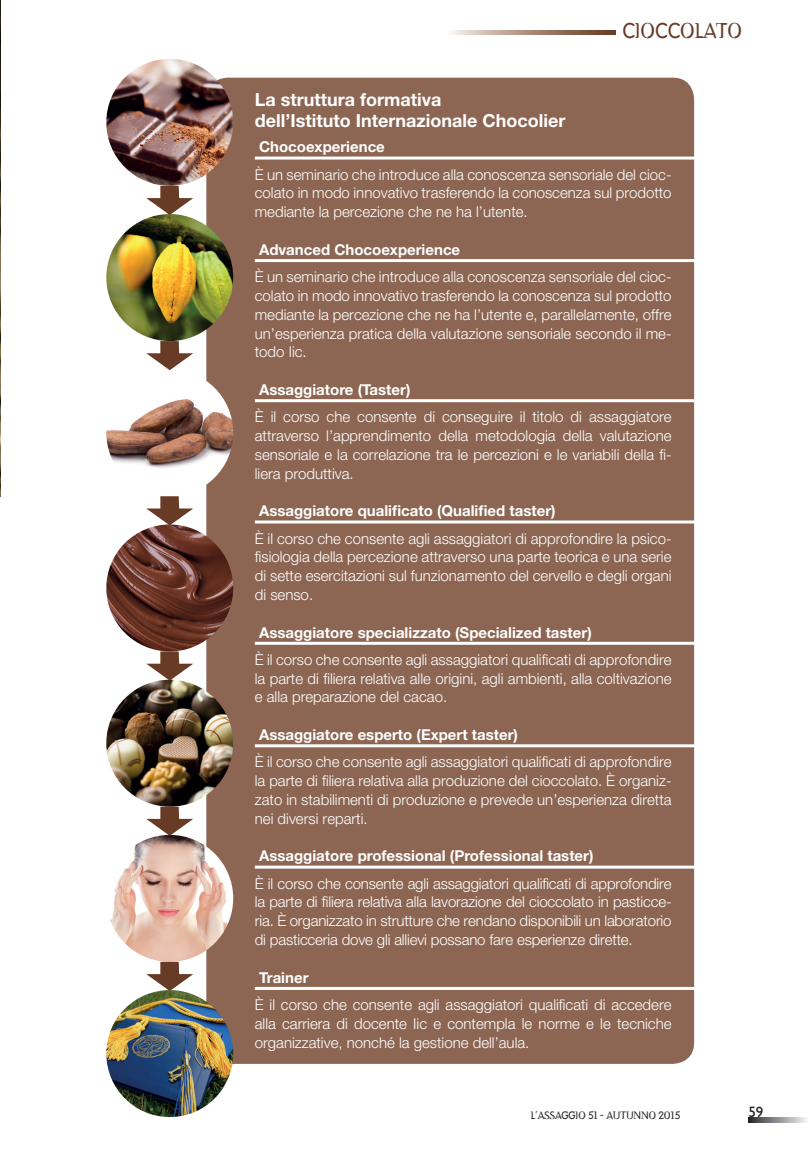
<style>
.page{position:relative;width:808px;height:1149px;background:#fff}
.page>*{position:absolute;margin:0;border:0;box-sizing:border-box;transform-origin:0 0}
.Normale{font:21px "Dead History Roman";color:#673b25}
.Corpo{font:700 18px "Helvetica Neue";color:#fff}
.Corpo-2{font:300 15px/18.8px "Helvetica Neue";color:#fff;text-align:justify}
.chocc{font:700 15px "Helvetica Neue";color:#fff}
.Normale-2{font:15px "Gill Sans";color:#231f20}
.Normale-3{font:10.5px "Dead History Roman";color:#231f20}
</style>
<div class="page">
<svg style="left:748px;top:1117px;width:58px;height:4px"></svg>
<svg style="left:452px;top:30px;width:164px;height:4px"></svg>
<img style="left:0;top:0;width:1px;height:496px">
<div style="left:206px;top:78px;width:488px;height:985px;background:#8c6653;border-radius:21px"></div>
<hr style="left:255px;top:156px;width:455px;height:3px;background:#fff">
<hr style="left:255px;top:259px;width:455px;height:3px;background:#fff">
<hr style="left:255px;top:399px;width:455px;height:3px;background:#fff">
<hr style="left:255px;top:520px;width:455px;height:3px;background:#fff">
<hr style="left:255px;top:641px;width:455px;height:3px;background:#fff">
<hr style="left:255px;top:744px;width:455px;height:3px;background:#fff">
<hr style="left:255px;top:865px;width:455px;height:3px;background:#fff">
<hr style="left:255px;top:986px;width:455px;height:3px;background:#fff">
<img style="left:106px;top:59px;width:127px;height:127px;border-radius:63px">
<img style="left:106px;top:214px;width:127px;height:127px;border-radius:63px">
<img style="left:106px;top:369px;width:127px;height:127px;border-radius:63px">
<img style="left:106px;top:524px;width:127px;height:127px;border-radius:63px">
<img style="left:106px;top:679px;width:127px;height:127px;border-radius:63px">
<img style="left:106px;top:834px;width:127px;height:127px;border-radius:63px">
<img style="left:106px;top:989px;width:127px;height:127px;border-radius:63px">
<svg style="left:146px;top:961px;width:47px;height:29px"></svg>
<svg style="left:146px;top:806px;width:47px;height:29px"></svg>
<svg style="left:146px;top:651px;width:47px;height:29px"></svg>
<svg style="left:146px;top:496px;width:47px;height:29px"></svg>
<svg style="left:146px;top:341px;width:47px;height:29px"></svg>
<svg style="left:146px;top:186px;width:47px;height:29px"></svg>
<p class="Corpo" style="left:255px;top:89px;width:188px">La struttura formativa</p>
<p class="Corpo" style="left:255px;top:110px;width:312px">dell’Istituto Internazionale Chocolier</p>
<p class="Normale" style="left:622px;top:16px;width:121px">CIOCCOLATO</p>
<p class="chocc" style="left:259px;top:138px;width:127px">Chocoexperience</p>
<p class="Corpo-2" style="left:255px;top:164px;width:418px">È un seminario che introduce alla conoscenza sensoriale del cioc&shy;colato in modo innovativo trasferendo la conoscenza sul prodotto mediante la percezione che ne ha l’utente.</p>
<p class="chocc" style="left:259px;top:240px;width:203px">Advanced Chocoexperience</p>
<p class="Corpo-2" style="left:255px;top:267px;width:418px">È un seminario che introduce alla conoscenza sensoriale del cioc&shy;colato in modo innovativo trasferendo la conoscenza sul prodotto mediante la percezione che ne ha l’utente e, parallelamente, offre un’esperienza pratica della valutazione sensoriale secondo il me&shy;todo Iic.</p>
<p class="chocc" style="left:259px;top:380px;width:153px">Assaggiatore (Taster)</p>
<p class="Corpo-2" style="left:255px;top:407px;width:418px">È il corso che consente di conseguire il titolo di assaggiatore attraverso l’apprendimento della metodologia della valutazione sensoriale e la correlazione tra le percezioni e le variabili della fi&shy;liera produttiva.</p>
<p class="chocc" style="left:259px;top:501px;width:298px">Assaggiatore qualificato (Qualified taster)</p>
<p class="Corpo-2" style="left:255px;top:528px;width:418px">È il corso che consente agli assaggiatori di approfondire la psico&shy;fisiologia della percezione attraverso una parte teorica e una serie di sette esercitazioni sul funzionamento del cervello e degli organi di senso.</p>
<p class="chocc" style="left:259px;top:622px;width:334px">Assaggiatore specializzato (Specialized taster)</p>
<p class="Corpo-2" style="left:255px;top:649px;width:418px">È il corso che consente agli assaggiatori qualificati di approfondire la parte di filiera relativa alle origini, agli ambienti, alla coltivazione e alla preparazione del cacao.</p>
<p class="chocc" style="left:259px;top:725px;width:260px">Assaggiatore esperto (Expert taster)</p>
<p class="Corpo-2" style="left:255px;top:752px;width:418px">È il corso che consente agli assaggiatori qualificati di approfondire la parte di filiera relativa alla produzione del cioccolato. È organiz&shy;zato in stabilimenti di produzione e prevede un’esperienza diretta nei diversi reparti.</p>
<p class="chocc" style="left:259px;top:846px;width:336px">Assaggiatore professional (Professional taster)</p>
<p class="Corpo-2" style="left:255px;top:873px;width:418px">È il corso che consente agli assaggiatori qualificati di approfondire la parte di filiera relativa alla lavorazione del cioccolato in pasticce&shy;ria. È organizzato in strutture che rendano disponibili un laboratorio di pasticceria dove gli allievi possano fare esperienze dirette.</p>
<p class="chocc" style="left:259px;top:967px;width:51px">Trainer</p>
<p class="Corpo-2" style="left:255px;top:994px;width:418px">È il corso che consente agli assaggiatori qualificati di accedere alla carriera di docente Iic e contempla le norme e le tecniche organizzative, nonché la gestione dell’aula.</p>
<p class="Normale-3" style="left:531px;top:1106px;width:151px">L’ASSAGGIO 51 - AUTUNNO 2015</p>
<p class="Normale-2" style="left:748px;top:1102px;width:16px">59</p>
</div>
